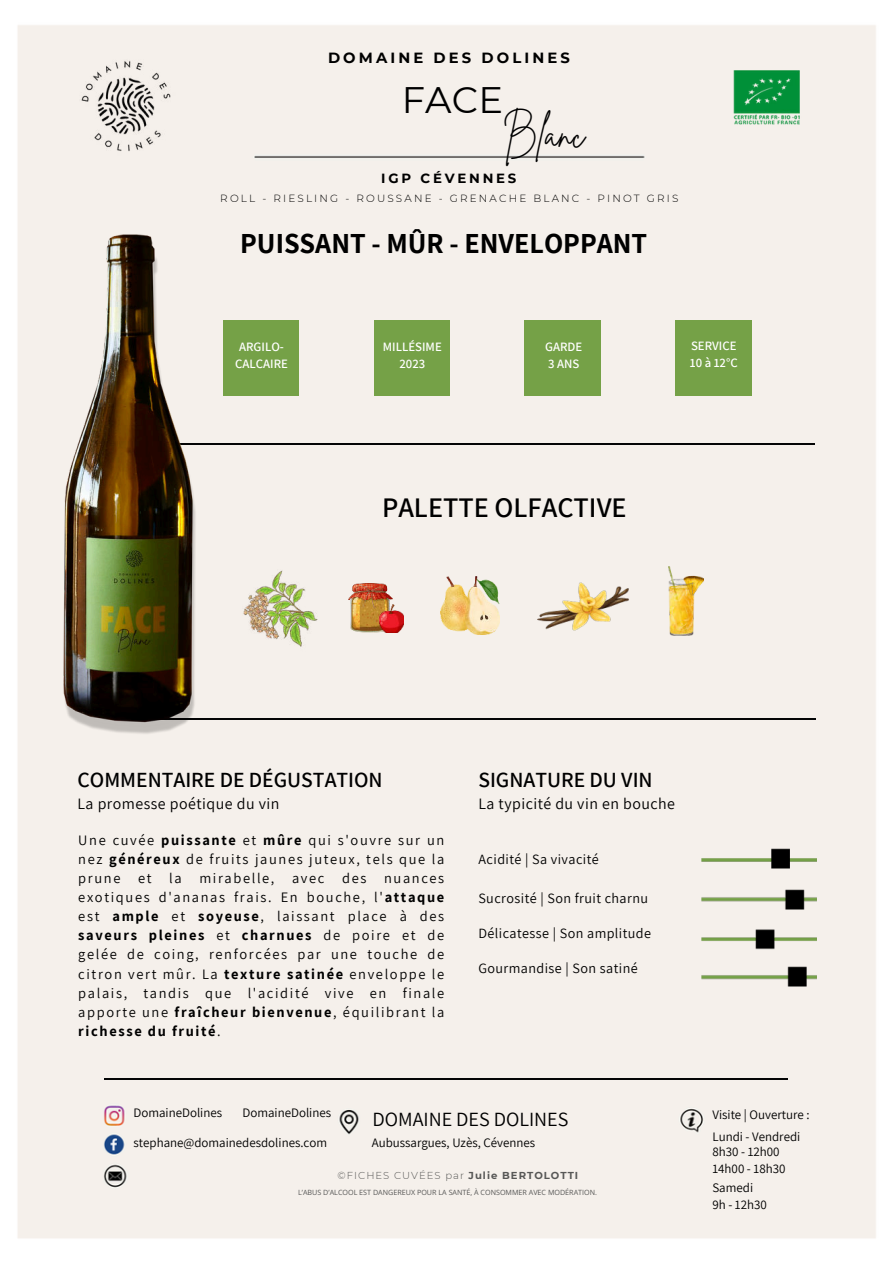
<style>
.page{position:relative;width:894px;height:1264px;background:#fff}
.page>*{position:absolute;margin:0;border:0;box-sizing:border-box;transform-origin:0 0}
.t1{font:36.75px "Brittany Signature";letter-spacing:.02em;color:#000}
.t2{font:36.75px "Montserrat";color:#000}
.t3{font:700 28.35px "Assistant";color:#000}
.t4{font:600 28.35px "Assistant";color:#000}
.t5{font:600 21.6px "Assistant";color:#000}
.t6{font:20.1px "Assistant";color:#000}
.t7{font:15.9px "Assistant";letter-spacing:.03em;color:#000}
.t8{font:700 14.7px "Montserrat";letter-spacing:.21em;color:#000}
.t9{font:14.4px/19.2px "Assistant";letter-spacing:.115em;color:#000;text-align:justify}
.t10{font:14.1px "Assistant";letter-spacing:.03em;color:#000}
.t11{font:700 13.35px "Montserrat";letter-spacing:.21em;color:#000}
.t12{font:12.9px/16.8px "Assistant";color:#000}
.t13{font:600 12.75px/16.8px "Assistant";color:#fff;text-align:center}
.t14{font:300 10.35px "Montserrat";letter-spacing:.21em;color:#000}
.t15{font:300 10.05px "Montserrat";letter-spacing:.1em;color:#575756}
.t16{font:7.2px "Open Sans";color:#575756}
.s1{font-weight:700}
</style>
<div class="page">
<div style="left:18px;top:25px;width:858px;height:1213px;background:#f5f0eb"></div>
<img style="left:68px;top:49px;width:115px;height:115px">
<div style="left:269px;top:320px;width:30px;height:75px;background:#75a147"></div>
<div style="left:374px;top:320px;width:75px;height:75px;background:#75a147"></div>
<div style="left:525px;top:320px;width:75px;height:75px;background:#75a147"></div>
<div style="left:675px;top:320px;width:76px;height:75px;background:#75a147"></div>
<hr style="left:104px;top:1078px;width:683px;height:1px;background:#040505">
<hr style="left:131px;top:444px;width:683px;height:1px;background:#040505">
<hr style="left:132px;top:718px;width:683px;height:1px;background:#040505">
<img style="left:692px;top:922px;width:132px;height:33px">
<img style="left:692px;top:842px;width:132px;height:33px">
<img style="left:692px;top:882px;width:132px;height:34px">
<img style="left:692px;top:959px;width:132px;height:34px">
<img style="left:18px;top:174px;width:251px;height:596px">
<img style="left:731px;top:68px;width:70px;height:59px">
<img style="left:237px;top:563px;width:87px;height:90px">
<img style="left:348px;top:583px;width:55px;height:49px">
<img style="left:440px;top:576px;width:59px;height:58px">
<img style="left:668px;top:567px;width:35px;height:68px">
<img style="left:529px;top:575px;width:107px;height:62px">
<p class="t8" style="left:328px;top:47px;width:243px">DOMAINE DES DOLINES</p>
<h1 class="t2" style="left:401px;top:74px;width:103px">FACE</h1>
<h1 class="t1" style="left:502px;top:111px;width:84px">Blanc</h1>
<p class="t11" style="left:381px;top:169px;width:137px">IGP CÉVENNES</p>
<p class="t14" style="left:220px;top:191px;width:459px">ROLL - RIESLING - ROUSSANE - GRENACHE BLANC - PINOT GRIS</p>
<h2 class="t3" style="left:240px;top:224px;width:408px">PUISSANT - MÛR - ENVELOPPANT</h2>
<p class="t13" style="left:235px;top:338px;width:54px">ARGILO-<br>CALCAIRE</p>
<p class="t13" style="left:383px;top:338px;width:60px">MILLÉSIME<br>2023</p>
<p class="t13" style="left:545px;top:338px;width:39px;text-align:left">GARDE<br>3 ANS</p>
<p class="t13" style="left:689px;top:336px;width:49px;text-align:left">SERVICE<br>10 à 12°C</p>
<h2 class="t4" style="left:382px;top:488px;width:246px">PALETTE OLFACTIVE</h2>
<h3 class="t5" style="left:77px;top:765px;width:306px">COMMENTAIRE DE DÉGUSTATION</h3>
<p class="t7" style="left:77px;top:792px;width:203px">La promesse poétique du vin</p>
<p class="t9" style="left:78px;top:829px;width:367px">Une cuvée <span class="s1">puissante</span> et <span class="s1">mûre</span> qui s'ouvre sur un nez <span class="s1">généreux</span> de fruits jaunes juteux, tels que la prune et la mirabelle, avec des nuances exotiques d'ananas frais. En bouche, l'<span class="s1">attaque </span>est <span class="s1">ample</span> et <span class="s1">soyeuse</span>, laissant place à des <span class="s1">saveurs pleines</span> et <span class="s1">charnues</span> de poire et de gelée de coing, renforcées par une touche de citron vert mûr. La <span class="s1">texture satinée</span> enveloppe le palais, tandis que l'acidité vive en finale apporte une <span class="s1">fraîcheur bienvenue</span>, équilibrant la <span class="s1">richesse du fruité</span>.</p>
<h3 class="t5" style="left:478px;top:765px;width:176px">SIGNATURE DU VIN</h3>
<p class="t7" style="left:478px;top:792px;width:198px">La typicité du vin en bouche</p>
<p class="t10" style="left:478px;top:850px;width:122px">Acidité | Sa vivacité</p>
<p class="t10" style="left:478px;top:889px;width:171px">Sucrosité | Son fruit charnu</p>
<p class="t10" style="left:478px;top:923px;width:174px">Délicatesse | Son amplitude</p>
<p class="t10" style="left:478px;top:958px;width:161px">Gourmandise | Son satiné</p>
<p class="t12" style="left:133px;top:1103px;width:90px">DomaineDolines</p>
<p class="t12" style="left:242px;top:1103px;width:90px">DomaineDolines</p>
<p class="t12" style="left:133px;top:1133px;width:195px">stephane@domainedesdolines.com</p>
<h3 class="t6" style="left:372px;top:1105px;width:197px">DOMAINE DES DOLINES</h3>
<p class="t12" style="left:372px;top:1133px;width:165px">Aubussargues, Uzès, Cévennes</p>
<p class="t15" style="left:337px;top:1168px;width:242px">©FICHES CUVÉES par <span class="s1">Julie BERTOLOTTI</span></p>
<p class="t16" style="left:298px;top:1187px;width:300px">L’ABUS D’ALCOOL EST DANGEREUX POUR LA SANTÉ, À CONSOMMER AVEC MODÉRATION.</p>
<p class="t12" style="left:712px;top:1103px;width:99px;line-height:21.3px">Visite | Ouverture :<br>Lundi - Vendredi</p>
<p class="t12" style="left:712px;top:1143px;width:74px">8h30 - 12h00<br>14h00 - 18h30</p>
<p class="t12" style="left:712px;top:1179px;width:56px">Samedi<br>9h - 12h30</p>
</div>
